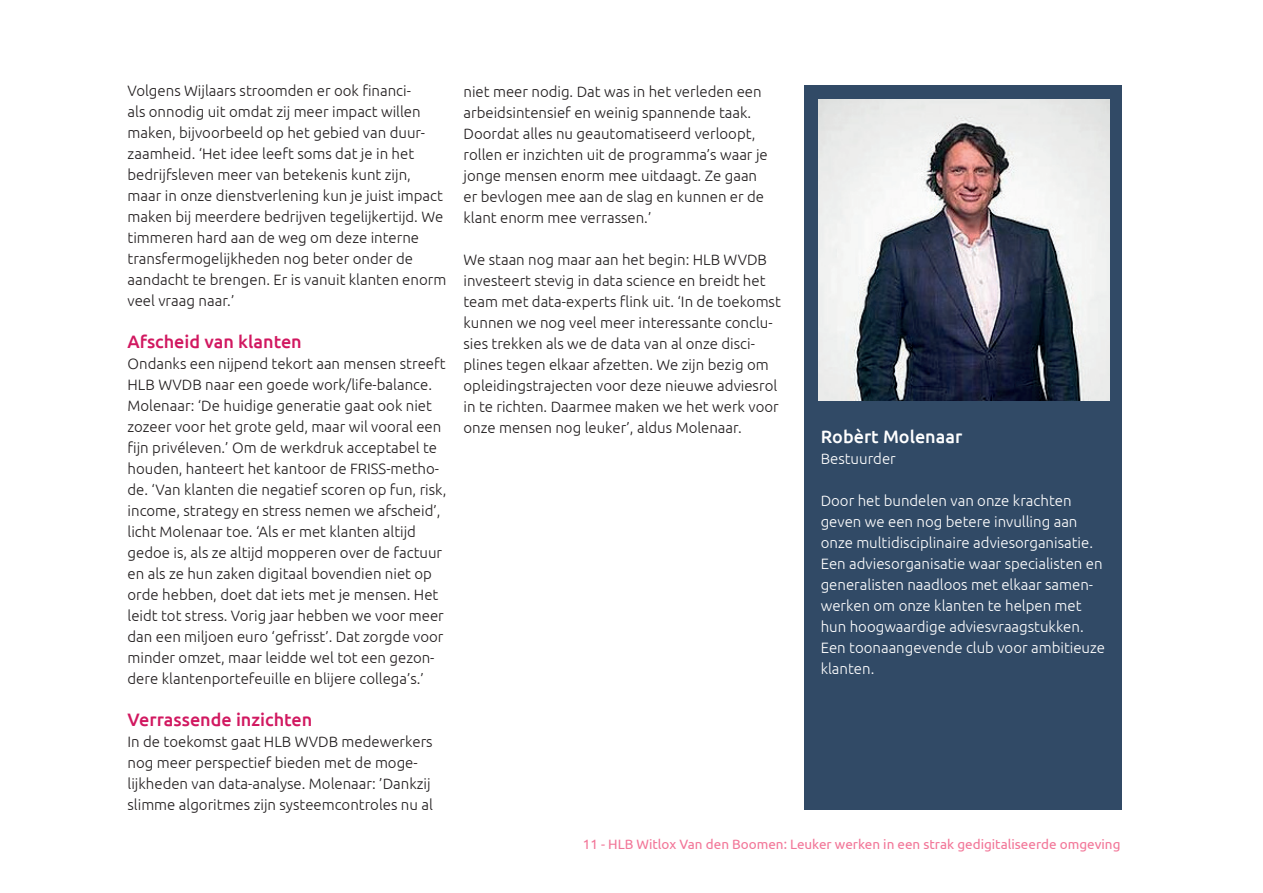
<style>
.page{position:relative;width:1263px;height:893px;background:#fff}
.page>*{position:absolute;margin:0;border:0;box-sizing:border-box;transform-origin:0 0}
.t1{font:500 18px "Ubuntu";color:#d11860}
.t2{font:500 18px "Ubuntu";color:#fff}
.t3{font:300 15px/21px "Ubuntu";color:#231f20}
.t4{font:300 15px/21px "Ubuntu";color:#fff}
.t5{font:13.5px "Ubuntu";color:#f27698}
</style>
<div class="page">
<div style="left:804px;top:85px;width:318px;height:724px;background:#314a66"></div>
<img style="left:819px;top:100px;width:291px;height:301px">
<p class="t3" style="left:128px;top:79px;width:320px">Volgens Wijlaars stroomden er ook financi-<br>als onnodig uit omdat zij meer impact willen maken, bijvoorbeeld op het gebied van duur&shy;zaamheid. ‘Het idee leeft soms dat je in het bedrijfsleven meer van betekenis kunt zijn, maar in onze dienstverlening kun je juist impact maken bij meerdere bedrijven tegelijkertijd. We timmeren hard aan de weg om deze interne transfermogelijkheden nog beter onder de aandacht te brengen. Er is vanuit klanten enorm veel vraag naar.’</p>
<p class="t1" style="left:128px;top:330px;width:176px">Afscheid van klanten</p>
<p class="t3" style="left:128px;top:352px;width:320px">Ondanks een nijpend tekort aan mensen streeft HLB WVDB naar een goede work/life-balance.<br>Molenaar: ‘De huidige generatie gaat ook niet zozeer voor het grote geld, maar wil vooral een fijn privéleven.’ Om de werkdruk acceptabel te houden, hanteert het kantoor de FRISS-metho&shy;de. ‘Van klanten die negatief scoren op fun, risk, income, strategy en stress nemen we afscheid’, licht Molenaar toe. ‘Als er met klanten altijd gedoe is, als ze altijd mopperen over de factuur en als ze hun zaken digitaal bovendien niet op orde hebben, doet dat iets met je mensen. Het leidt tot stress. Vorig jaar hebben we voor meer dan een miljoen euro ‘gefrisst’. Dat zorgde voor minder omzet, maar leidde wel tot een gezon&shy;dere klantenportefeuille en blijere collega’s.’</p>
<p class="t1" style="left:128px;top:708px;width:186px">Verrassende inzichten</p>
<p class="t3" style="left:128px;top:730px;width:307px">In de toekomst gaat HLB WVDB medewerkers nog meer perspectief bieden met de moge&shy;lijkheden van data-analyse. Molenaar: ’Dankzij slimme algoritmes zijn systeemcontroles nu al</p>
<p class="t3" style="left:463px;top:80px;width:306px">niet meer nodig. Dat was in het verleden een arbeidsintensief en weinig spannende taak.<br>Doordat alles nu geautomatiseerd verloopt, rollen er inzichten uit de programma’s waar je jonge mensen enorm mee uitdaagt. Ze gaan er bevlogen mee aan de slag en kunnen er de klant enorm mee verrassen.’</p>
<p class="t3" style="left:463px;top:248px;width:319px">We staan nog maar aan het begin: HLB WVDB investeert stevig in data science en breidt het team met data-experts flink uit. ‘In de toekomst kunnen we nog veel meer interessante conclu&shy;sies trekken als we de data van al onze disci&shy;plines tegen elkaar afzetten. We zijn bezig om opleidingstrajecten voor deze nieuwe adviesrol in te richten. Daarmee maken we het werk voor onze mensen nog leuker’, aldus Molenaar.</p>
<p class="t2" style="left:821px;top:426px;width:143px">Robèrt Molenaar</p>
<p class="t4" style="left:821px;top:448px;width:77px">Bestuurder</p>
<p class="t4" style="left:821px;top:490px;width:286px">Door het bundelen van onze krachten geven we een nog betere invulling aan onze multidisciplinaire adviesorganisatie.<br>Een adviesorganisatie waar specialisten en generalisten naadloos met elkaar samen&shy;werken om onze klanten te helpen met hun hoogwaardige adviesvraagstukken.<br>Een toonaangevende club voor ambitieuze klanten.</p>
<p class="t5" style="left:583px;top:836px;width:539px">11 - HLB Witlox Van den Boomen: Leuker werken in een strak gedigitaliseerde omgeving</p>
</div>
